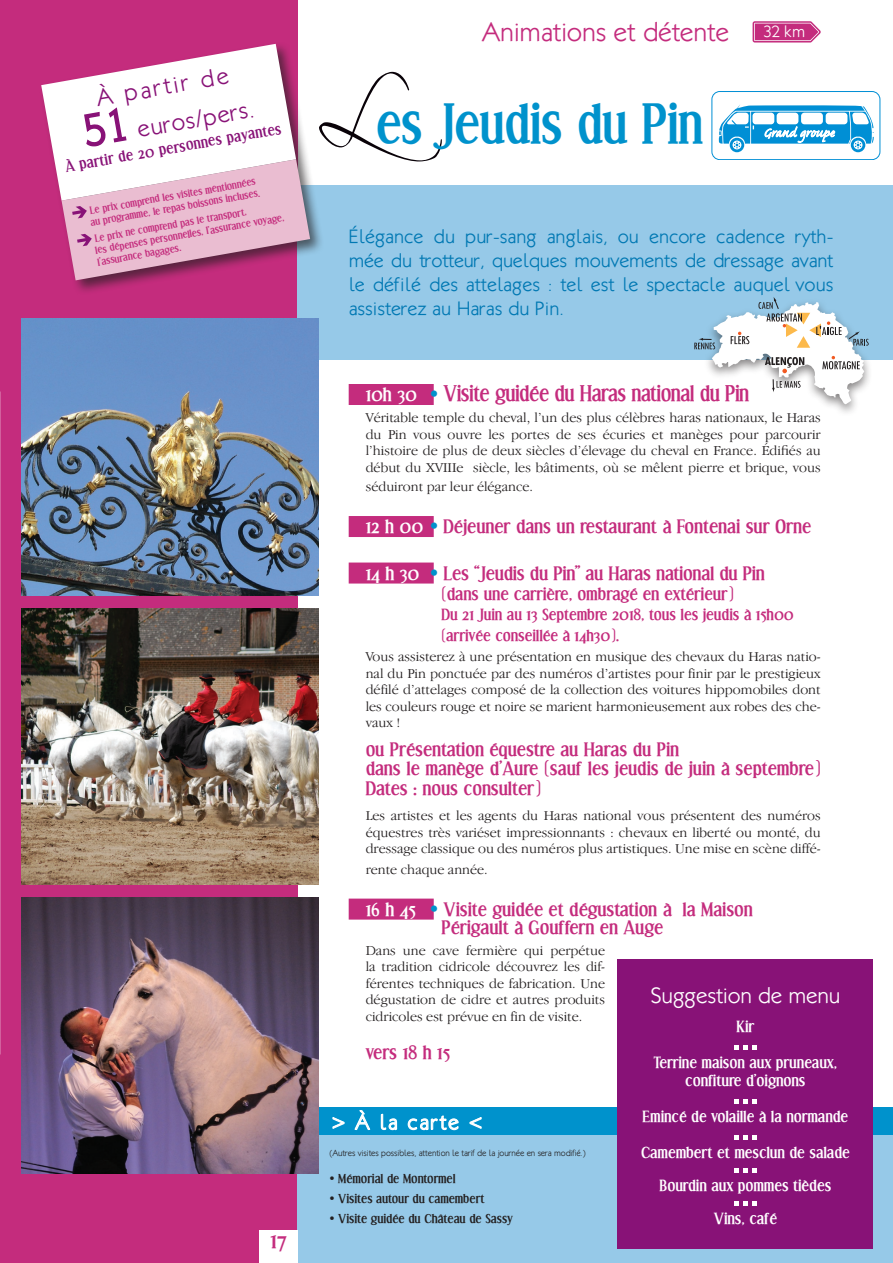
<style>
.page{position:relative;width:893px;height:1263px;background:#fff}
.page>*{position:absolute;margin:0;border:0;box-sizing:border-box;transform-origin:0 0}
.t1{font:700 52.5px "Effloresce";letter-spacing:-.01em;color:#0092cc;scale:.95 1}
.t2{font:300 27px "Klill";letter-spacing:-.01em;color:#c42c7d}
.t3{font:300 24px/37.5px "Klill";color:#881277;text-align:center}
.t4{font:300 22.5px "Klill";letter-spacing:-.01em;color:#fff}
.t5{font:700 21px "Effloresce";letter-spacing:-.02em;color:#c42c7d;scale:.95 1}
.t6{font:300 21px "Klill";letter-spacing:.09em;color:#fff}
.t7{font:700 21px "Effloresce";letter-spacing:-.02em;color:#c42c7d}
.t8{font:300 19.5px/24px "Klill";color:#0078b3;text-align:justify}
.t9{font:700 18px/19.5px "Effloresce";color:#c42c7d}
.t10{font:700 16.5px "Effloresce";color:#c42c7d}
.t11{font:300 16.5px "Klill";color:#fff}
.t12{font:700 15px/18px "Effloresce";color:#fff;text-align:center}
.t13{font:700 15px/20.2px "Effloresce";color:#c42c7d}
.t14{font:700 14.25px "Effloresce";color:#881277}
.t15{font:300 14.1px/16.5px "Garamond IT Cby BT";color:#231f20;text-align:justify}
.t16{font:700 12px "Effloresce";color:#231f20}
.t17{font:700 9.75px/12px "Effloresce";color:#c42c7d}
.t18{font:300 9px "Klill";letter-spacing:-.01em;color:#231f20;scale:.95 1}
.s1{font-size:45px}
.s2{font-family:"Scriptina Pro";font-weight:400;font-size:97.5px;color:#090208}
.s3{font-size:18px;color:#fff}
.s4{font-family:"Tw Cen";color:#0092cc}
.s5{color:#fff}
.s6{font-family:"Tw Cen";font-size:21px;color:#0092cc}
</style>
<div class="page">
<div style="left:0;top:0;width:298px;height:1263px;background:#c42c7d"></div>
<div style="left:298px;top:1108px;width:595px;height:155px;background:#96c9e8"></div>
<div style="left:712px;top:91px;width:168px;height:69px;border:1px solid #008fd5;border-radius:8px"></div>
<svg style="left:719px;top:105px;width:155px;height:47px"></svg>
<div style="left:298px;top:185px;width:595px;height:174px;background:#96c9e8"></div>
<div style="left:319px;top:1108px;width:574px;height:27px;background:#0092cc"></div>
<svg style="left:332px;top:1117px;width:13px;height:12px"></svg>
<svg style="left:354px;top:1110px;width:17px;height:21px"></svg>
<svg style="left:380px;top:1113px;width:18px;height:18px"></svg>
<svg style="left:407px;top:1115px;width:52px;height:16px"></svg>
<svg style="left:469px;top:1117px;width:13px;height:12px"></svg>
<div style="left:260px;top:1230px;width:38px;height:33px;background:#fff"></div>
<div style="left:349px;top:384px;width:85px;height:21px;background:#c42c7d"></div>
<div style="left:349px;top:516px;width:85px;height:21px;background:#c42c7d"></div>
<div style="left:349px;top:562px;width:85px;height:21px;background:#c42c7d"></div>
<div style="left:349px;top:898px;width:85px;height:21px;background:#c42c7d"></div>
<svg style="left:752px;top:21px;width:69px;height:22px;background:#ce5294"></svg>
<div style="left:618px;top:959px;width:255px;height:289px;background:#881277"></div>
<svg style="left:734px;top:1045px;width:23px;height:4px"></svg>
<svg style="left:734px;top:1099px;width:23px;height:4px"></svg>
<svg style="left:734px;top:1135px;width:23px;height:4px"></svg>
<svg style="left:734px;top:1168px;width:22px;height:4px"></svg>
<svg style="left:734px;top:1201px;width:22px;height:4px"></svg>
<div style="left:704px;top:298px;width:169px;height:119px;background:#231f20;opacity:.55"></div>
<svg style="left:694px;top:297px;width:175px;height:107px"></svg>
<div style="left:39px;top:41px;width:285px;height:254px;background:#231f20;opacity:.66"></div>
<svg style="left:41px;top:44px;width:269px;height:236px"></svg>
<img style="left:21px;top:319px;width:298px;height:276px">
<img style="left:21px;top:608px;width:298px;height:276px">
<img style="left:21px;top:897px;width:298px;height:277px">
<h3 class="t3" style="left:74px;top:83px;width:174px;rotate:-10deg">À partir de<br><span class="s1">51</span> euros/pers.</h3>
<p class="t14" style="left:64px;top:159px;width:221px;rotate:-10deg">À partir de 20 personnes payantes</p>
<p class="t17" style="left:87px;top:205px;width:173px;rotate:-10deg">Le prix comprend les visites mentionnées au programme, le repas boissons incluses.</p>
<p class="t17" style="left:92px;top:233px;width:193px;rotate:-10deg">Le prix ne comprend pas le transport,<br>les dépenses personnelles, l’assurance voyage, l’assurance bagages.</p>
<h3 class="t7" style="left:271px;top:1229px;width:17px">17</h3>
<h2 class="t2" style="left:482px;top:16px;width:249px">Animations et détente</h2>
<p class="t11" style="left:763px;top:22px;width:44px">32 km</p>
<h1 class="t1" style="left:319px;top:96px;width:406px"><span class="s2">L</span>es Jeudis du Pin</h1>
<h3 class="t8" style="left:349px;top:224px;width:486px">Élégance du pur-sang anglais, ou encore cadence ryth&shy;mée du trotteur, quelques mouvements de dressage avant le défilé des attelages : tel est le spectacle auquel vous assisterez au Haras du Pin.</h3>
<h3 class="t5" style="left:366px;top:383px;width:405px"><span class="s3">10h 30</span> <span class="s4">•</span> Visite guidée du Haras national du Pin</h3>
<p class="t15" style="left:366px;top:409px;width:457px">Véritable temple du cheval, l’un des plus célèbres haras nationaux, le Haras du Pin vous ouvre les portes de ses écuries et manèges pour parcourir l’histoire de plus de deux siècles d’élevage du cheval en France. Édifiés au début du XVIIIe siècle, les bâtiments, où se mêlent pierre et brique, vous</p>
<p class="t15" style="left:366px;top:478px;width:169px">séduiront par leur élégance.</p>
<p class="t9" style="left:366px;top:518px;width:447px"><span class="s5">12 h 00</span> <span class="s6">•</span> Déjeuner dans un restaurant à Fontenai sur Orne</p>
<p class="t9" style="left:366px;top:565px;width:401px"><span class="s5">14 h 30</span> <span class="s6">•</span> Les “Jeudis du Pin” au Haras national du Pin</p>
<p class="t10" style="left:441px;top:585px;width:294px">(dans une carrière, ombragé en extérieur)</p>
<p class="t13" style="left:441px;top:606px;width:354px">Du 21 Juin au 13 Septembre 2018, tous les jeudis à 15h00 (arrivée conseillée à 14h30).</p>
<p class="t15" style="left:366px;top:648px;width:456px">Vous assisterez à une présentation en musique des chevaux du Haras natio&shy;nal du Pin ponctuée par des numéros d’artistes pour finir par le prestigieux défilé d’attelages composé de la collection des voitures hippomobiles dont les couleurs rouge et noire se marient harmonieusement aux robes des che&shy;vaux !</p>
<p class="t9" style="left:366px;top:741px;width:456px">ou Présentation équestre au Haras du Pin<br>dans le manège d’Aure (sauf les jeudis de juin à septembre)<br>Dates : nous consulter)</p>
<p class="t15" style="left:366px;top:807px;width:456px">Les artistes et les agents du Haras national vous présentent des numéros équestres très variéset impressionnants : chevaux en liberté ou monté, du dressage classique ou des numéros plus artistiques. Une mise en scène diffé-</p>
<p class="t15" style="left:366px;top:861px;width:124px">rente chaque année.</p>
<p class="t9" style="left:441px;top:902px;width:313px;line-height:18px;text-indent:-76px"><span class="s5">16 h 45</span> <span class="s6">•</span> Visite guidée et dégustation à la Maison<br>Périgault à Gouffern en Auge</p>
<p class="t15" style="left:366px;top:942px;width:241px">Dans une cave fermière qui perpétue la tradition cidricole découvrez les dif&shy;férentes techniques de fabrication. Une dégustation de cidre et autres produits cidricoles est prévue en fin de visite.</p>
<p class="t9" style="left:366px;top:1044px;width:86px">vers 18 h 15</p>
<h3 class="t4" style="left:650px;top:982px;width:191px">Suggestion de menu</h3>
<p class="t12" style="left:736px;top:1018px;width:19px">Kir</p>
<p class="t12" style="left:654px;top:1054px;width:185px">Terrine maison aux pruneaux, confiture d’oignons</p>
<p class="t12" style="left:643px;top:1108px;width:207px">Emincé de volaille à la normande</p>
<p class="t12" style="left:641px;top:1137px;width:210px;line-height:33px">Camembert et mesclun de salade<br>Bourdin aux pommes tièdes</p>
<p class="t12" style="left:714px;top:1210px;width:65px">Vins, café</p>
<h3 class="t6" style="left:332px;top:1110px;width:152px">&gt; À la carte &lt;</h3>
<p class="t18" style="left:330px;top:1148px;width:271px">(Autres visites possibles, attention le tarif de la journée en sera modifié.)</p>
<p class="t16" style="left:330px;top:1172px;width:127px">• Mémorial de Montormel</p>
<p class="t16" style="left:330px;top:1192px;width:156px">• Visites autour du camembert</p>
<p class="t16" style="left:330px;top:1212px;width:185px">• Visite guidée du Château de Sassy</p>
</div>
